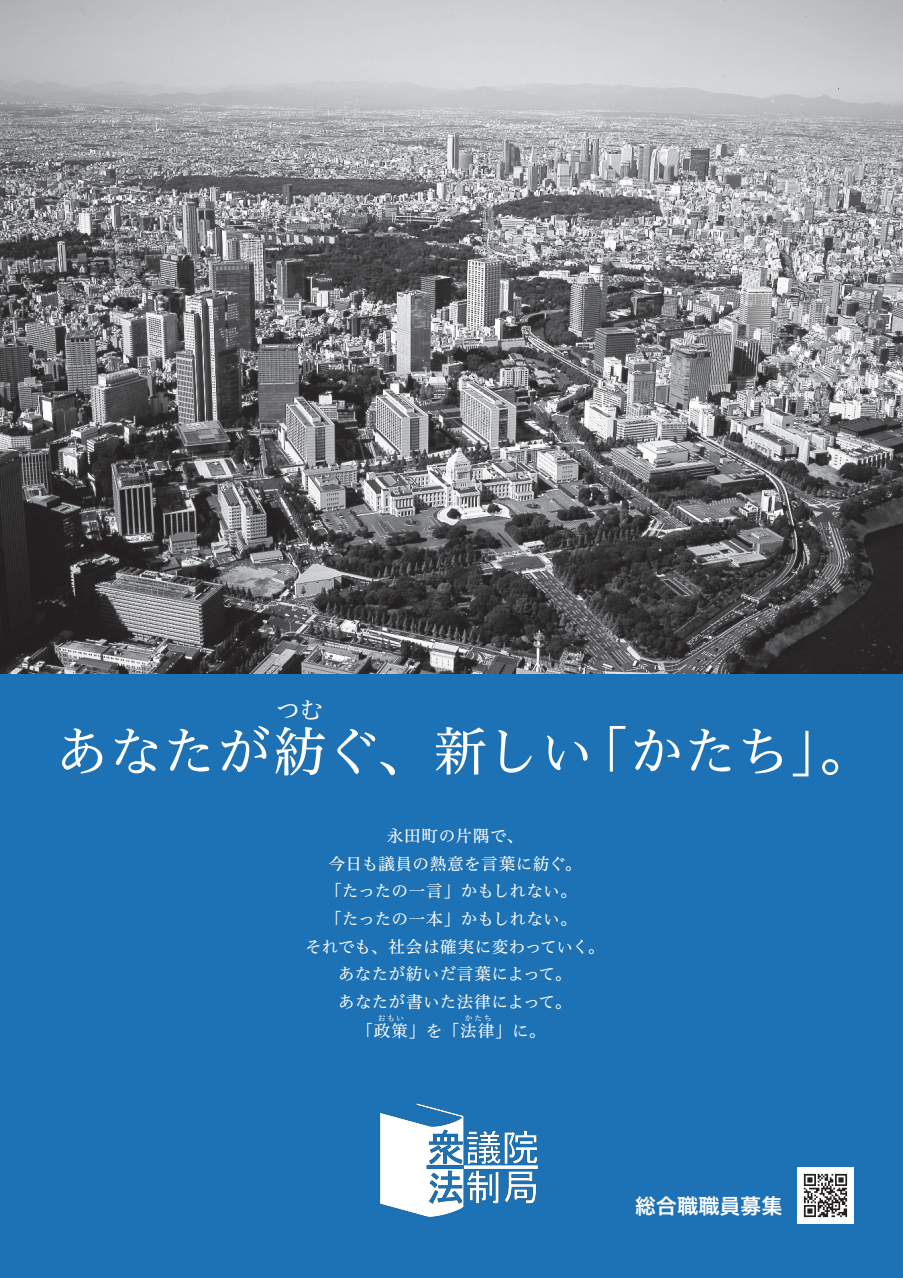
<style>
.page{position:relative;width:903px;height:1278px;background:#fff}
.page>*{position:absolute;margin:0;border:0;box-sizing:border-box;transform-origin:0 0}
.t1{font:53.38px "Hiragino UD Serif Std W4";letter-spacing:.005em;color:#fff}
.t2{font:23.62px "Hiragino UD Serif Std W4";color:#fff}
.t3{font:21.26px "Hiragino UD Sans Std W6";color:#fff}
.t4{font:16.62px/27.6px "Hiragino UD Serif Std W4";letter-spacing:.015em;color:#fff;text-align:center}
.t5{font:7.88px "Hiragino UD Serif Std W4";letter-spacing:.185em;color:#fff}
</style>
<div class="page">
<img style="left:0;top:0;width:903px;height:675px">
<div style="left:0;top:675px;width:903px;height:602px;background:#1d71b5"></div>
<img style="left:380px;top:1103px;width:158px;height:114px">
<img style="left:797px;top:1167px;width:56px;height:56px">
<h2 class="t2" style="left:276px;top:691px;width:49px">つむ</h2>
<h1 class="t1" style="left:55px;top:710px;width:819px">あなたが紡ぐ、新しい「かたち」。</h1>
<p class="t4" style="left:305px;top:821px;width:301px">永田町の片隅で、<br>今日も議員の熱意を言葉に紡ぐ。<br>「たったの一言」かもしれない。<br>「たったの一本」かもしれない。<br>それでも、社会は確実に変わっていく。あなたが紡いだ言葉によって。<br>あなたが書いた法律によって。</p>
<p class="t4" style="left:356px;top:1016px;width:191px">「政策」を「法律」に。</p>
<p class="t5" style="left:378px;top:1012px;width:28px">おもい</p>
<p class="t5" style="left:465px;top:1012px;width:28px">かたち</p>
<p class="t3" style="left:635px;top:1189px;width:150px">総合職職員募集</p>
</div>
